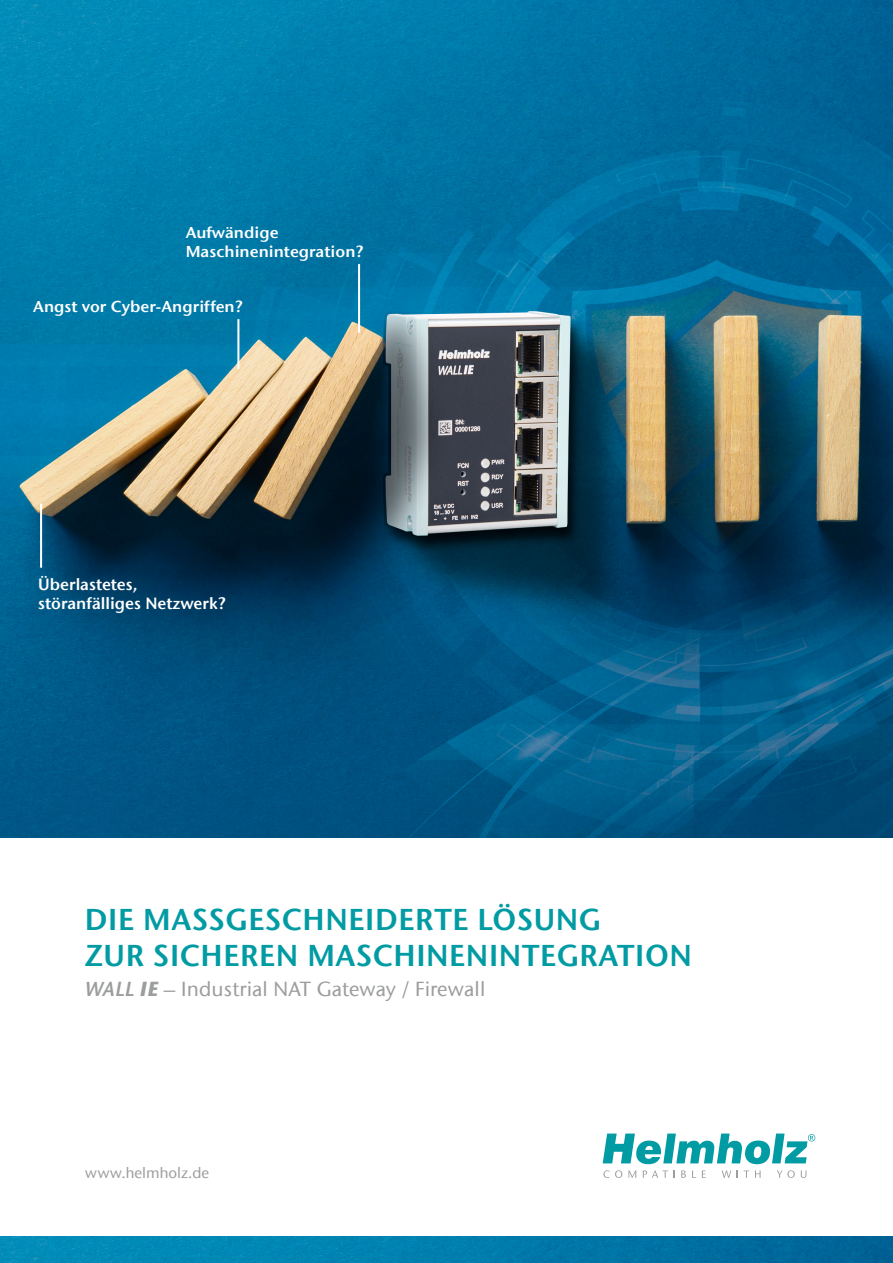
<style>
.page{position:relative;width:893px;height:1263px;background:#fff}
.page>*{position:absolute;margin:0;border:0;box-sizing:border-box;transform-origin:0 0}
.t1{font:30px/36px "ITC Stone Sans Com Semi";letter-spacing:.02em;color:#009ba3}
.t2{font:500 20.25px "ITC Stone Sans Com";letter-spacing:.01em;color:#9c9d9d}
.t3{font:16.2px/19.5px "ITC Stone Sans Com Semi";color:#fff}
.t4{font:15.75px/19.5px "ITC Stone Sans Com Semi";color:#fff}
.t5{font:500 15px "ITC Stone Sans Com";color:#9c9d9d}
.s1{font-family:"ITC Stone Sans Com Semi";font-weight:400;font-style:italic}
.s2{font-weight:700;font-style:italic}
</style>
<div class="page">
<svg style="left:603px;top:1170px;width:19px;height:8px"></svg>
<svg style="left:628px;top:1170px;width:8px;height:8px"></svg>
<svg style="left:643px;top:1170px;width:25px;height:8px"></svg>
<svg style="left:681px;top:1170px;width:5px;height:8px"></svg>
<svg style="left:702px;top:1170px;width:4px;height:8px"></svg>
<svg style="left:722px;top:1170px;width:9px;height:8px"></svg>
<svg style="left:744px;top:1170px;width:5px;height:8px"></svg>
<svg style="left:755px;top:1170px;width:6px;height:8px"></svg>
<svg style="left:777px;top:1170px;width:18px;height:8px"></svg>
<svg style="left:801px;top:1170px;width:5px;height:8px"></svg>
<svg style="left:603px;top:1133px;width:212px;height:31px"></svg>
<img style="left:0;top:1236px;width:893px;height:27px">
<img style="left:0;top:0;width:893px;height:838px">
<hr style="left:358px;top:264px;width:2px;height:69px;background:#fff">
<hr style="left:40px;top:504px;width:2px;height:64px;background:#fff">
<hr style="left:237px;top:319px;width:2px;height:50px;background:#fff">
<p class="t4" style="left:186px;top:223px;width:179px">Aufwändige<br>Maschinenintegration?</p>
<p class="t4" style="left:33px;top:297px;width:211px">Angst vor Cyber-Angriffen?</p>
<p class="t3" style="left:38px;top:574px;width:189px">Überlastetes, störanfälliges Netzwerk?</p>
<p class="t1" style="left:85px;top:901px;width:609px">DIE MASSGESCHNEIDERTE LÖSUNG<br>ZUR SICHEREN MASCHINENINTEGRATION</p>
<p class="t2" style="left:85px;top:977px;width:402px"><span class="s1">WALL</span> <span class="s2">IE</span> – Industrial NAT Gateway / Firewall</p>
<p class="t5" style="left:85px;top:1163px;width:126px">www.helmholz.de</p>
</div>
